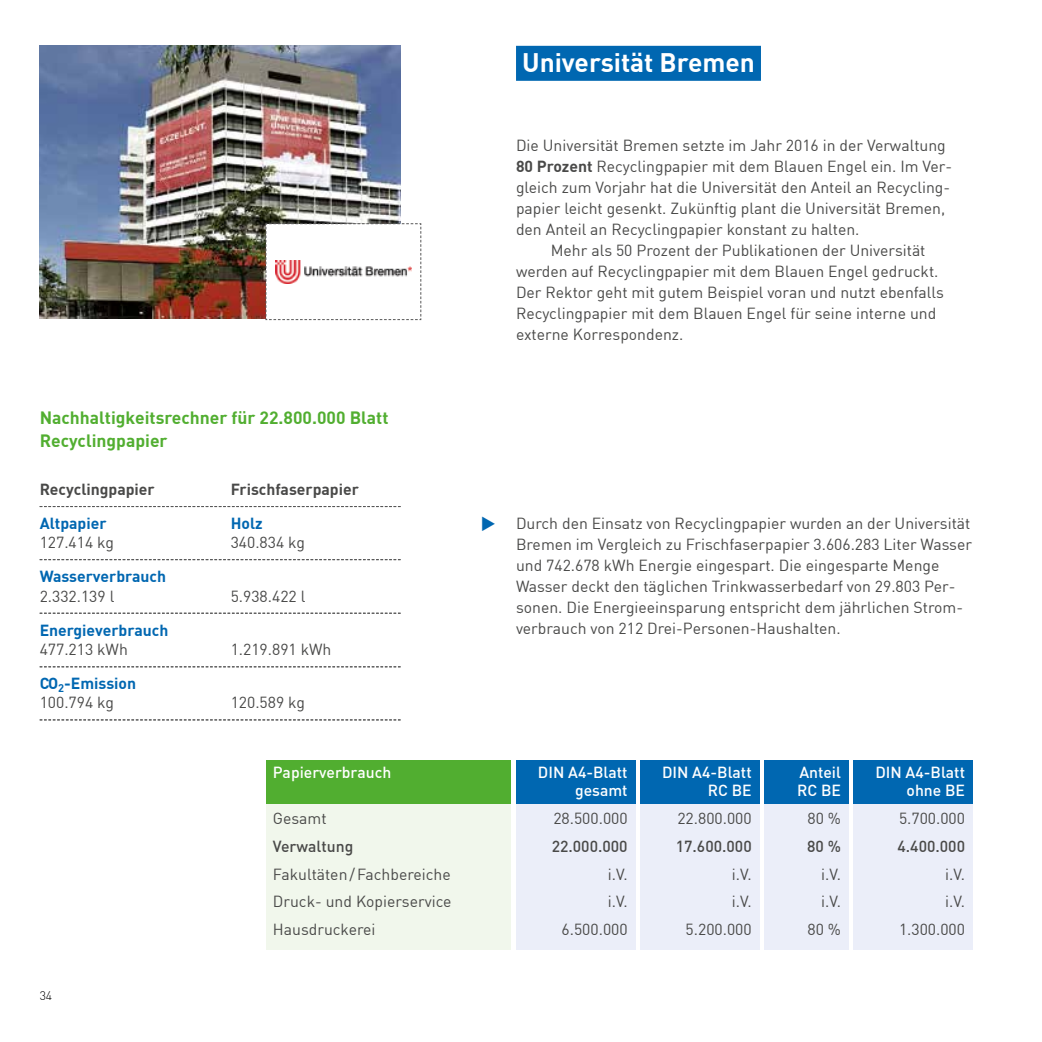
<style>
.page{position:relative;width:1042px;height:1042px;background:#fff}
.page>*{position:absolute;margin:0;border:0;box-sizing:border-box;transform-origin:0 0}
.t1{font:700 26.25px "DIN";color:#fff}
.t2{font:700 17.5px/22.8px "DIN";color:#51ae30}
.t3{font:15.75px/21px "DIN";color:#494948}
.t4{font:500 15.75px "DIN";color:#fff}
.t5{font:700 15.75px/19.2px "DIN";color:#0067b1}
.t6{font:500 15.75px "DIN";color:#494948}
.t7{font:700 15.75px "DIN";color:#494948}
.t8{font:300 12.25px "DIN";color:#000}
.s1{font-weight:400;color:#494948}
.s2{font-weight:700}
.s3{color:#0067b1}
</style>
<div class="page">
<div style="left:267px;top:802px;width:244px;height:147px;background:#f1f7ec"></div>
<div style="left:267px;top:760px;width:244px;height:44px;background:#51ae30"></div>
<div style="left:516px;top:802px;width:119px;height:147px;background:#ebeef9"></div>
<div style="left:640px;top:802px;width:119px;height:147px;background:#ebeef9"></div>
<div style="left:764px;top:802px;width:84px;height:147px;background:#ebeef9"></div>
<div style="left:853px;top:802px;width:119px;height:147px;background:#ebeef9"></div>
<div style="left:516px;top:760px;width:119px;height:44px;background:#0067b1"></div>
<div style="left:640px;top:760px;width:119px;height:44px;background:#0067b1"></div>
<div style="left:764px;top:760px;width:84px;height:44px;background:#0067b1"></div>
<div style="left:853px;top:760px;width:119px;height:44px;background:#0067b1"></div>
<svg style="left:40px;top:719px;width:361px;height:1px"></svg>
<svg style="left:40px;top:506px;width:361px;height:1px"></svg>
<svg style="left:40px;top:559px;width:361px;height:1px"></svg>
<svg style="left:40px;top:613px;width:361px;height:1px"></svg>
<svg style="left:40px;top:666px;width:361px;height:1px"></svg>
<div style="left:516px;top:46px;width:245px;height:35px;background:#0067b1"></div>
<img style="left:40px;top:46px;width:361px;height:273px">
<svg style="left:265px;top:223px;width:157px;height:97px"></svg>
<h1 class="t1" style="left:522px;top:45px;width:234px">Universität Bremen</h1>
<p class="t2" style="left:40px;top:405px;width:350px">Nachhaltigkeitsrechner für 22.800.000 Blatt<br>Recyclingpapier</p>
<p class="t7" style="left:40px;top:479px;width:117px">Recyclingpapier</p>
<p class="t7" style="left:231px;top:479px;width:130px">Frischfaserpapier</p>
<p class="t5" style="left:40px;top:513px;width:68px">Altpapier</p>
<p class="t5" style="left:231px;top:513px;width:33px">Holz</p>
<p class="t3" style="left:40px;top:532px;width:76px">127.414 kg</p>
<p class="t3" style="left:231px;top:532px;width:76px">340.834 kg</p>
<p class="t5" style="left:40px;top:566px;width:128px">Wasserverbrauch</p>
<p class="t3" style="left:40px;top:585px;width:76px">2.332.139 l</p>
<p class="t3" style="left:231px;top:585px;width:76px">5.938.422 l</p>
<p class="t5" style="left:40px;top:620px;width:130px">Energieverbrauch</p>
<p class="t3" style="left:40px;top:638px;width:90px">477.213 kWh</p>
<p class="t3" style="left:231px;top:638px;width:102px">1.219.891 kWh</p>
<p class="t5" style="left:40px;top:673px;width:98px">CO<sub>2</sub>-Emission<br><span class="s1">100.794 kg</span></p>
<p class="t3" style="left:231px;top:692px;width:76px">120.589 kg</p>
<p class="t3" style="left:516px;top:134px;width:431px">Die Universität Bremen setzte im Jahr 2016 in der Verwaltung</p>
<p class="t3" style="left:516px;top:155px;width:438px"><span class="s2">80 Prozent</span> Recyclingpapier mit dem Blauen Engel ein. Im Ver-</p>
<p class="t3" style="left:516px;top:176px;width:436px">gleich zum Vorjahr hat die Universität den Anteil an Recycling-</p>
<p class="t3" style="left:516px;top:197px;width:431px">papier leicht gesenkt. Zukünftig plant die Universität Bremen,</p>
<p class="t3" style="left:516px;top:218px;width:345px">den Anteil an Recyclingpapier konstant zu halten.</p>
<p class="t3" style="left:551px;top:239px;width:376px">Mehr als 50 Prozent der Publikationen der Universität</p>
<p class="t3" style="left:516px;top:260px;width:424px">werden auf Recyclingpapier mit dem Blauen Engel gedruckt.</p>
<p class="t3" style="left:516px;top:281px;width:429px">Der Rektor geht mit gutem Beispiel voran und nutzt ebenfalls</p>
<p class="t3" style="left:516px;top:302px;width:422px">Recyclingpapier mit dem Blauen Engel für seine interne und</p>
<p class="t3" style="left:516px;top:323px;width:169px">externe Korrespondenz.</p>
<p class="t3" style="left:516px;top:512px;width:457px;text-indent:-35px"><span class="s3">◆</span> Durch den Einsatz von Recyclingpapier wurden an der Universität Bremen im Vergleich zu Frischfaserpapier 3.606.283 Liter Wasser und 742.678 kWh Energie eingespart. Die eingesparte Menge Wasser deckt den täglichen Trinkwasserbedarf von 29.803 Per&shy;sonen. Die Energieeinsparung entspricht dem jährlichen Strom&shy;verbrauch von 212 Drei-Personen-Haushalten.</p>
<p class="t8" style="left:40px;top:988px;width:14px">34</p>
<p class="t4" style="left:273px;top:762px;width:120px">Papierverbrauch</p>
<p class="t4" style="left:538px;top:762px;width:91px">DIN A4-Blatt</p>
<p class="t4" style="left:662px;top:762px;width:91px">DIN A4-Blatt</p>
<p class="t4" style="left:799px;top:762px;width:43px">Anteil</p>
<p class="t4" style="left:875px;top:762px;width:91px">DIN A4-Blatt</p>
<p class="t4" style="left:575px;top:780px;width:54px">gesamt</p>
<p class="t4" style="left:708px;top:780px;width:45px">RC BE</p>
<p class="t4" style="left:797px;top:780px;width:45px">RC BE</p>
<p class="t4" style="left:906px;top:780px;width:60px">ohne BE</p>
<p class="t3" style="left:273px;top:807px;width:55px">Gesamt</p>
<p class="t3" style="left:553px;top:807px;width:76px">28.500.000</p>
<p class="t3" style="left:677px;top:807px;width:76px">22.800.000</p>
<p class="t3" style="left:807px;top:807px;width:35px">80 %</p>
<p class="t3" style="left:899px;top:807px;width:68px">5.700.000</p>
<p class="t6" style="left:273px;top:836px;width:82px">Verwaltung</p>
<p class="t6" style="left:552px;top:836px;width:77px">22.000.000</p>
<p class="t6" style="left:676px;top:836px;width:77px">17.600.000</p>
<p class="t6" style="left:807px;top:836px;width:35px">80 %</p>
<p class="t6" style="left:897px;top:836px;width:69px">4.400.000</p>
<p class="t3" style="left:273px;top:863px;width:179px">Fakultäten/Fachbereiche</p>
<p class="t3" style="left:608px;top:863px;width:21px">i.V.</p>
<p class="t3" style="left:732px;top:863px;width:21px">i.V.</p>
<p class="t3" style="left:821px;top:863px;width:21px">i.V.</p>
<p class="t3" style="left:945px;top:863px;width:21px">i.V.</p>
<p class="t3" style="left:273px;top:891px;width:180px">Druck- und Kopierservice</p>
<p class="t3" style="left:608px;top:891px;width:21px">i.V.</p>
<p class="t3" style="left:732px;top:891px;width:21px">i.V.</p>
<p class="t3" style="left:821px;top:891px;width:21px">i.V.</p>
<p class="t3" style="left:945px;top:891px;width:21px">i.V.</p>
<p class="t3" style="left:273px;top:919px;width:104px">Hausdruckerei</p>
<p class="t3" style="left:561px;top:919px;width:68px">6.500.000</p>
<p class="t3" style="left:685px;top:919px;width:68px">5.200.000</p>
<p class="t3" style="left:807px;top:919px;width:35px">80 %</p>
<p class="t3" style="left:899px;top:919px;width:68px">1.300.000</p>
</div>
